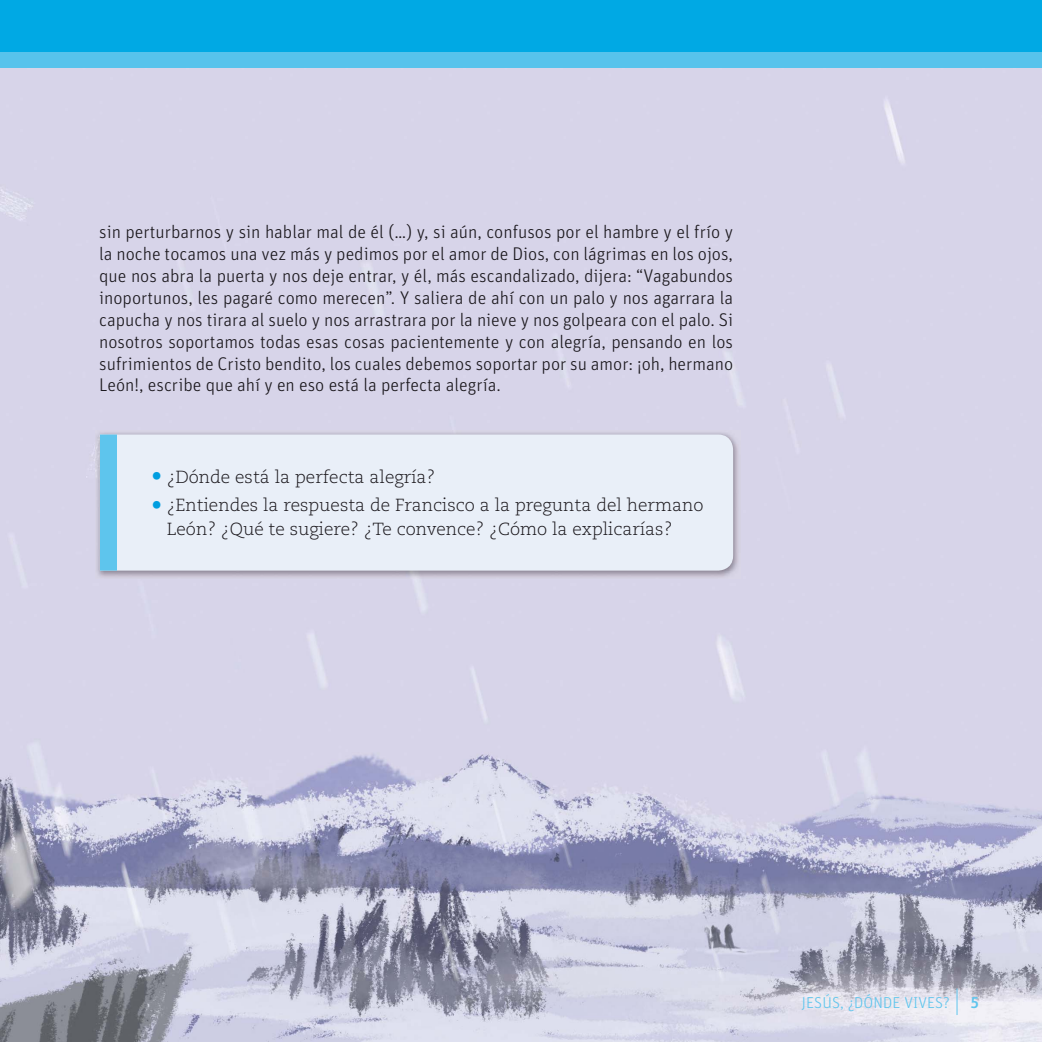
<style>
.page{position:relative;width:1042px;height:1042px;background:#fff}
.page>*{position:absolute;margin:0;border:0;box-sizing:border-box;transform-origin:0 0}
.t1{font:300 18.38px/21.9px "Unit Pro";color:#1a171c;text-align:justify}
.t2{font:300 17.5px/23.6px "Caecilia LT Std";color:#1a171c}
.t3{font:300 15.75px "Unit Pro";letter-spacing:.01em;color:#5ec5ed}
.t4{font:500 15.75px "Unit Pro";color:#5ec5ed}
.s1{font-family:"Unit Slab OT";font-weight:700;font-size:24.5px;color:#009ee0}
</style>
<div class="page">
<img style="left:0;top:68px;width:1042px;height:974px">
<svg style="left:956px;top:988px;width:1px;height:27px"></svg>
<div style="left:0;top:39px;width:1042px;height:29px;background:#57c3ec"></div>
<div style="left:0;top:0;width:1042px;height:52px;background:#00a9e4"></div>
<img style="left:96px;top:431px;width:644px;height:147px">
<div style="left:116px;top:434px;width:617px;height:136px;background:#e9eff8"></div>
<div style="left:100px;top:434px;width:16px;height:136px;background:#5ec5ed"></div>
<p class="t1" style="left:99px;top:223px;width:635px">sin perturbarnos y sin hablar mal de él (…) y, si aún, confusos por el hambre y el frío y la noche tocamos una vez más y pedimos por el amor de Dios, con lágrimas en los ojos, que nos abra la puerta y nos deje entrar, y él, más escandalizado, dijera: “Vagabundos inoportunos, les pagaré como merecen”. Y saliera de ahí con un palo y nos agarrara la capucha y nos tirara al suelo y nos arrastrara por la nieve y nos golpeara con el palo. Si nosotros soportamos todas esas cosas pacientemente y con alegría, pensando en los sufrimientos de Cristo bendito, los cuales debemos soportar por su amor: ¡oh, hermano León!, escribe que ahí y en eso está la perfecta alegría.</p>
<p class="t2" style="left:152px;top:466px;width:285px"><span class="s1">•</span> ¿Dónde está la perfecta alegría?</p>
<p class="t2" style="left:167px;top:495px;width:538px;text-indent:-15px"><span class="s1">•</span> ¿Entiendes la respuesta de Francisco a la pregunta del hermano<br>León? ¿Qué te sugiere? ¿Te convence? ¿Cómo la explicarías?</p>
<p class="t3" style="left:802px;top:997px;width:150px">JESÚS, ¿DÓNDE VIVES?</p>
<p class="t4" style="left:970px;top:993px;width:10px">5</p>
</div>
